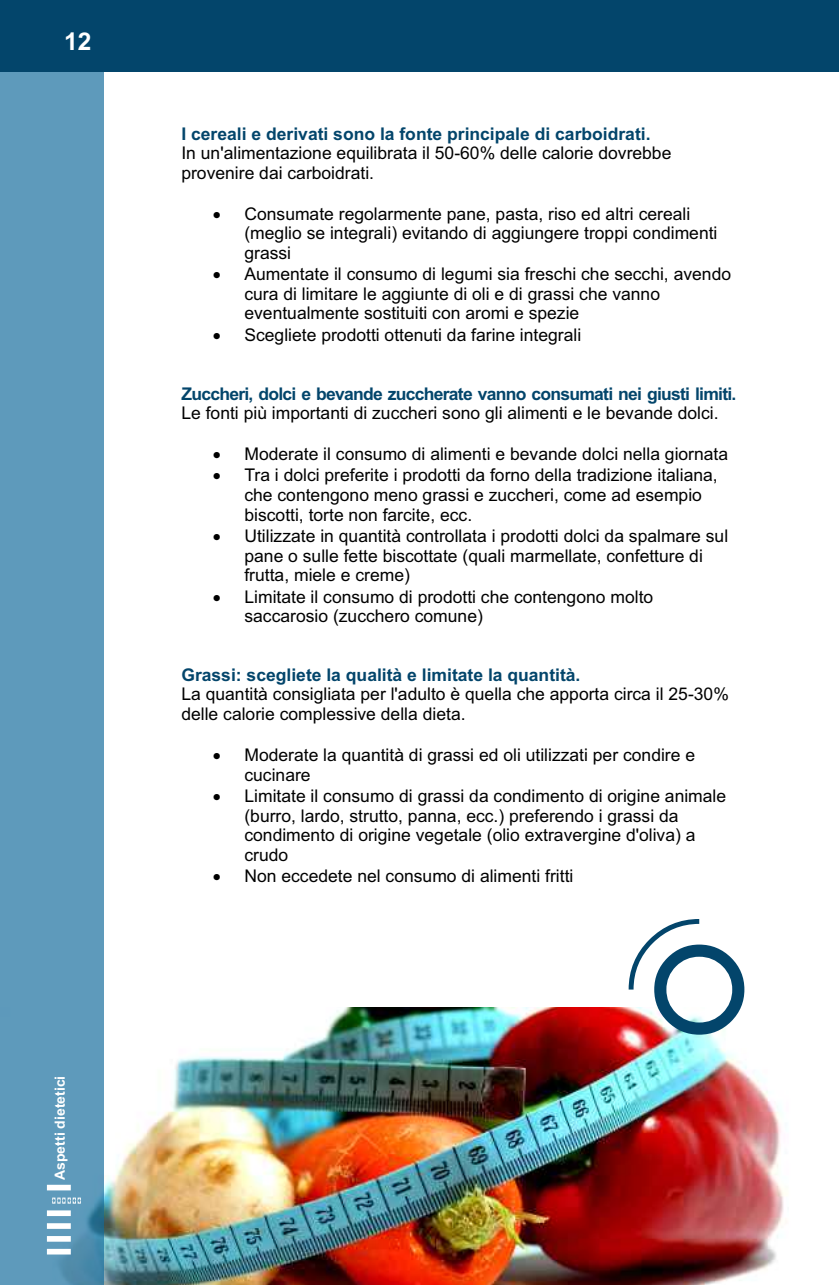
<style>
.page{position:relative;width:839px;height:1285px;background:#fff}
.page>*{position:absolute;margin:0;border:0;box-sizing:border-box;transform-origin:0 0}
.t1{font:700 24.5px "Arial";color:#fff}
.t2{font:17.5px/19.6px "Arial";color:#000}
.t3{font:700 17.5px "Arial";color:#03456b}
.t4{font:700 17.5px "Arial";letter-spacing:-.04em;color:#03456b}
.t5{font:700 14px "Arial";color:#fff}
</style>
<div class="page">
<img style="left:104px;top:1008px;width:683px;height:277px">
<div style="left:0;top:0;width:104px;height:1285px;background:#5e9abb"></div>
<div style="left:0;top:0;width:838px;height:72px;background:#03456b"></div>
<svg style="left:47px;top:1185px;width:34px;height:69px"></svg>
<svg style="left:628px;top:919px;width:116px;height:116px"></svg>
<h1 class="t1" style="left:64px;top:32px;width:29px">12</h1>
<p class="t5" style="left:54px;top:1180px;width:106px;rotate:-90deg">Aspetti dietetici</p>
<p class="t3" style="left:181px;top:127px;width:470px">I cereali e derivati sono la fonte principale di carboidrati.</p>
<p class="t2" style="left:181px;top:145px;width:491px">In un'alimentazione equilibrata il 50-60% delle calorie dovrebbe provenire dai carboidrati.</p>
<p class="t2" style="left:244px;top:205px;width:474px;text-indent:-31px">• Consumate regolarmente pane, pasta, riso ed altri cereali (meglio se integrali) evitando di aggiungere troppi condimenti grassi</p>
<p class="t2" style="left:244px;top:266px;width:488px;text-indent:-31px">• Aumentate il consumo di legumi sia freschi che secchi, avendo cura di limitare le aggiunte di oli e di grassi che vanno eventualmente sostituiti con aromi e spezie</p>
<p class="t2" style="left:213px;top:326px;width:370px">• Scegliete prodotti ottenuti da farine integrali</p>
<p class="t4" style="left:181px;top:387px;width:556px">Zuccheri, dolci e bevande zuccherate vanno consumati nei giusti limiti.</p>
<p class="t2" style="left:181px;top:405px;width:538px">Le fonti più importanti di zuccheri sono gli alimenti e le bevande dolci.</p>
<p class="t2" style="left:213px;top:446px;width:516px">• Moderate il consumo di alimenti e bevande dolci nella giornata</p>
<p class="t2" style="left:244px;top:467px;width:475px;text-indent:-31px">• Tra i dolci preferite i prodotti da forno della tradizione italiana, che contengono meno grassi e zuccheri, come ad esempio biscotti, torte non farcite, ecc.</p>
<p class="t2" style="left:244px;top:528px;width:485px;text-indent:-31px">• Utilizzate in quantità controllata i prodotti dolci da spalmare sul pane o sulle fette biscottate (quali marmellate, confetture di frutta, miele e creme)</p>
<p class="t2" style="left:244px;top:588px;width:410px;text-indent:-31px">• Limitate il consumo di prodotti che contengono molto saccarosio (zucchero comune)</p>
<p class="t3" style="left:181px;top:668px;width:400px">Grassi: scegliete la qualità e limitate la quantità.</p>
<p class="t2" style="left:181px;top:686px;width:549px">La quantità consigliata per l'adulto è quella che apporta circa il 25-30% delle calorie complessive della dieta.</p>
<p class="t2" style="left:244px;top:746px;width:452px;text-indent:-31px">• Moderate la quantità di grassi ed oli utilizzati per condire e cucinare</p>
<p class="t2" style="left:244px;top:787px;width:483px;text-indent:-31px">• Limitate il consumo di grassi da condimento di origine animale (burro, lardo, strutto, panna, ecc.) preferendo i grassi da condimento di origine vegetale (olio extravergine d'oliva) a crudo</p>
<p class="t2" style="left:213px;top:867px;width:362px">• Non eccedete nel consumo di alimenti fritti</p>
</div>
